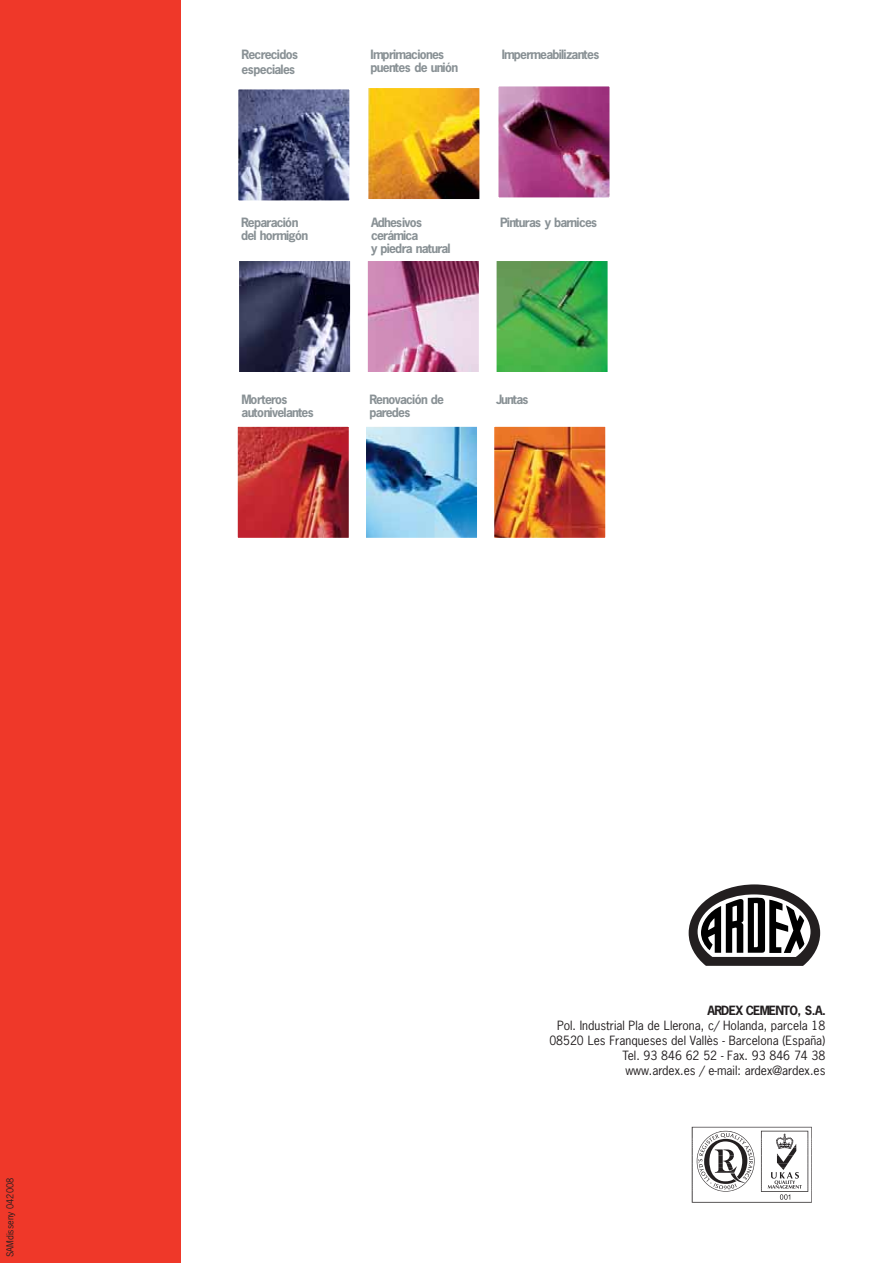
<style>
.page{position:relative;width:893px;height:1263px;background:#fff}
.page>*{position:absolute;margin:0;border:0;box-sizing:border-box;transform-origin:0 0}
.t1{font:700 12px/13px "News Gothic";letter-spacing:-.055em;color:#899195}
.t2{font:12px/15px "News Gothic";color:#231f20;text-align:right}
.t3{font:700 12px "News Gothic";letter-spacing:-.065em;color:#231f20}
.t4{font:9px "News Gothic";color:#231f20}
</style>
<div class="page">
<div style="left:0;top:0;width:180px;height:1263px;background:#ef3829"></div>
<img style="left:240px;top:91px;width:108px;height:108px">
<div style="left:237px;top:88px;width:114px;height:114px;border:2px solid #fff"></div>
<img style="left:241px;top:263px;width:108px;height:108px">
<div style="left:238px;top:260px;width:114px;height:114px;border:2px solid #fff"></div>
<img style="left:239px;top:428px;width:108px;height:108px">
<div style="left:236px;top:425px;width:114px;height:114px;border:2px solid #fff"></div>
<img style="left:370px;top:90px;width:108px;height:108px">
<div style="left:367px;top:87px;width:114px;height:114px;border:2px solid #fff"></div>
<img style="left:369px;top:263px;width:108px;height:108px">
<div style="left:366px;top:260px;width:114px;height:114px;border:2px solid #fff"></div>
<img style="left:500px;top:88px;width:108px;height:108px">
<div style="left:497px;top:85px;width:114px;height:114px;border:2px solid #fff"></div>
<img style="left:496px;top:428px;width:108px;height:108px">
<div style="left:493px;top:425px;width:114px;height:114px;border:2px solid #fff"></div>
<img style="left:367px;top:428px;width:108px;height:108px">
<div style="left:364px;top:425px;width:114px;height:114px;border:2px solid #fff"></div>
<img style="left:498px;top:263px;width:108px;height:108px">
<div style="left:495px;top:260px;width:114px;height:114px;border:2px solid #fff"></div>
<svg style="left:689px;top:884px;width:131px;height:82px"></svg>
<svg style="left:692px;top:1127px;width:120px;height:76px"></svg>
<p class="t1" style="left:242px;top:47px;width:58px;line-height:15.1px">Recrecidos especiales</p>
<p class="t1" style="left:370px;top:49px;width:89px">Imprimaciones puentes de unión</p>
<p class="t1" style="left:502px;top:49px;width:99px">Impermeabilizantes</p>
<p class="t1" style="left:241px;top:217px;width:69px">Reparación del hormigón</p>
<p class="t1" style="left:242px;top:393px;width:74px">Morteros autonivelantes</p>
<p class="t1" style="left:371px;top:217px;width:81px">Adhesivos cerámica<br>y piedra natural</p>
<p class="t1" style="left:500px;top:217px;width:99px">Pinturas y barnices</p>
<p class="t1" style="left:369px;top:393px;width:76px">Renovación de</p>
<p class="t1" style="left:496px;top:393px;width:34px">Juntas</p>
<p class="t1" style="left:369px;top:407px;width:42px">paredes</p>
<p class="t4" style="left:6px;top:1257px;width:81px;rotate:-90deg">SAMdisseny 042008</p>
<p class="t3" style="left:708px;top:1005px;width:120px">ARDEX CEMENTO, S.A.</p>
<p class="t2" style="left:549px;top:1019px;width:278px">Pol. Industrial Pla de Llerona, c/ Holanda, parcela 18<br>08520 Les Franqueses del Vallès - Barcelona (España)<br>Tel. 93 846 62 52 - Fax. 93 846 74 38<br>www.ardex.es / e-mail: ardex@ardex.es</p>
</div>
